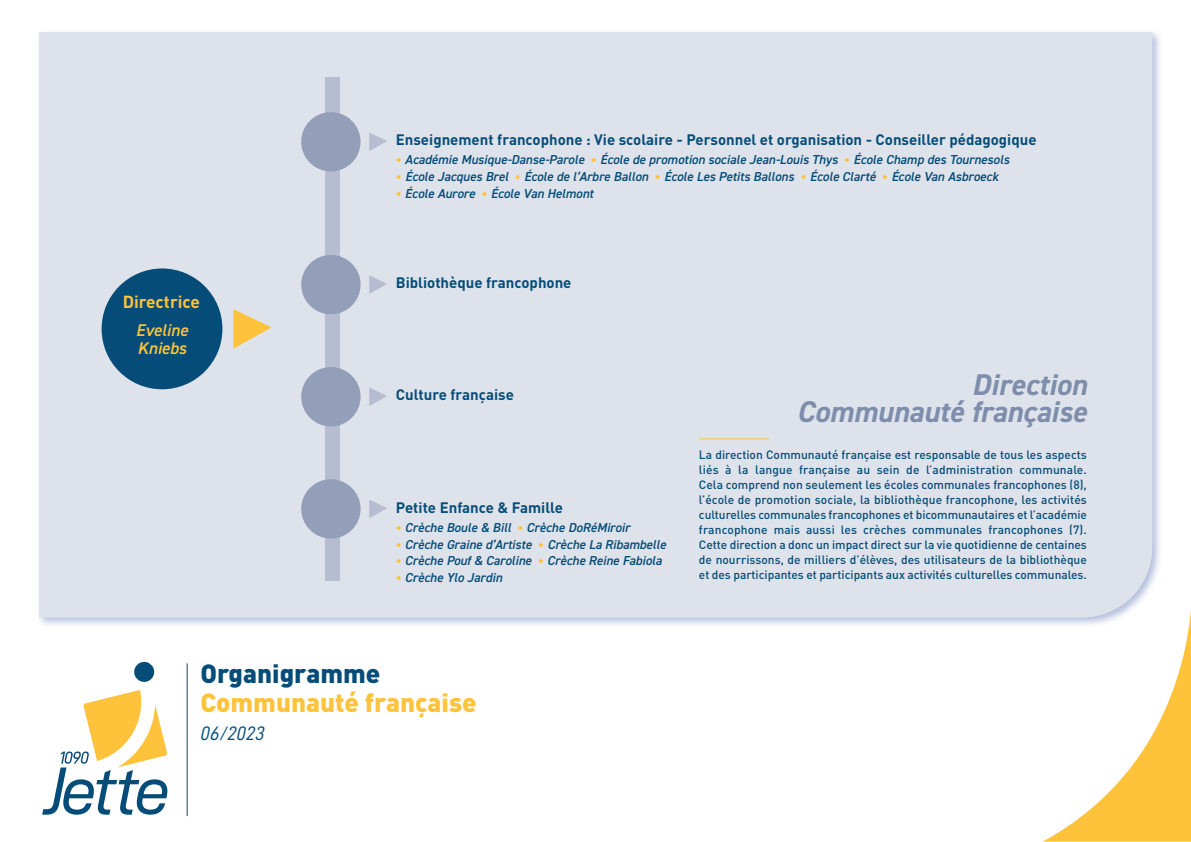
<style>
.page{position:relative;width:1191px;height:842px;background:#fff}
.page>*{position:absolute;margin:0;border:0;box-sizing:border-box;transform-origin:0 0}
.t1{font:italic 700 30px "DIN2014";color:#7d8dab}
.t2{font:900 26px "DIN";color:#fec33b}
.t3{font:900 26px "DIN";color:#054d78}
.t4{font:19.5px "D DIN Italic";color:#054d78}
.t5{font:700 17.3px "DIN";color:#fec33b}
.t6{font:italic 600 17px "DIN2014";color:#fec33b}
.t7{font:700 15px "DIN";color:#054d78}
.t8{font:italic 600 13px "DIN2014";color:#054d78}
.t9{font:500 12px/15px "DIN";letter-spacing:-.005em;color:#054d78;text-align:justify}
.s1{font-family:"DIN";font-weight:700;font-style:normal;font-size:12px;color:#fec33b}
</style>
<div class="page">
<div style="left:39px;top:32px;width:1113px;height:585px;background:#dee2ea"></div>
<div style="left:325px;top:77px;width:14px;height:504px;background:#b6bdd0"></div>
<svg style="left:42px;top:690px;width:125px;height:125px"></svg>
<div style="left:134px;top:662px;width:20px;height:20px;background:#054d78;border-radius:50%"></div>
<hr style="left:187px;top:663px;width:1px;height:153px;background:#054d78">
<div style="left:102px;top:268px;width:120px;height:121px;background:#054d78;border-radius:50%"></div>
<div style="left:301px;top:367px;width:59px;height:59px;background:#939fb9;border-radius:50%"></div>
<svg style="left:369px;top:387px;width:18px;height:19px"></svg>
<div style="left:301px;top:255px;width:59px;height:59px;background:#939fb9;border-radius:50%"></div>
<svg style="left:369px;top:275px;width:18px;height:19px"></svg>
<div style="left:301px;top:112px;width:59px;height:59px;background:#939fb9;border-radius:50%"></div>
<svg style="left:369px;top:132px;width:18px;height:19px"></svg>
<div style="left:301px;top:479px;width:59px;height:60px;background:#939fb9;border-radius:50%"></div>
<svg style="left:369px;top:499px;width:18px;height:19px"></svg>
<svg style="left:233px;top:309px;width:38px;height:40px;background:#edd293"></svg>
<svg style="left:1042px;top:595px;width:149px;height:246px"></svg>
<hr style="left:699px;top:438px;width:70px;height:1px;background:#fec33b">
<p class="t7" style="left:396px;top:134px;width:642px">Enseignement francophone : Vie scolaire - Personnel et organisation - Conseiller pédagogique</p>
<p class="t8" style="left:396px;top:155px;width:615px"><span class="s1">•</span> Académie Musique-Danse-Parole <span class="s1">•</span> École de promotion sociale Jean-Louis Thys <span class="s1">•</span> École Champ des Tournesols</p>
<p class="t8" style="left:396px;top:172px;width:604px"><span class="s1">•</span> École Jacques Brel <span class="s1">•</span> École de l’Arbre Ballon <span class="s1">•</span> École Les Petits Ballons <span class="s1">•</span> École Clarté <span class="s1">•</span> École Van Asbroeck</p>
<p class="t8" style="left:396px;top:189px;width:199px"><span class="s1">•</span> École Aurore <span class="s1">•</span> École Van Helmont</p>
<p class="t5" style="left:123px;top:296px;width:79px">Directrice</p>
<p class="t6" style="left:136px;top:324px;width:54px">Eveline</p>
<p class="t6" style="left:137px;top:342px;width:51px">Kniebs</p>
<p class="t7" style="left:396px;top:277px;width:177px">Bibliothèque francophone</p>
<p class="t7" style="left:396px;top:389px;width:120px">Culture française</p>
<p class="t7" style="left:396px;top:502px;width:169px">Petite Enfance &amp; Famille</p>
<p class="t8" style="left:396px;top:523px;width:236px"><span class="s1">•</span> Crèche Boule &amp; Bill <span class="s1">•</span> Crèche DoRéMiroir</p>
<p class="t8" style="left:396px;top:540px;width:272px"><span class="s1">•</span> Crèche Graine d’Artiste <span class="s1">•</span> Crèche La Ribambelle</p>
<p class="t8" style="left:396px;top:556px;width:267px"><span class="s1">•</span> Crèche Pouf &amp; Caroline <span class="s1">•</span> Crèche Reine Fabiola</p>
<p class="t8" style="left:396px;top:573px;width:108px"><span class="s1">•</span> Crèche Ylo Jardin</p>
<p class="t1" style="left:971px;top:367px;width:117px">Direction</p>
<p class="t1" style="left:796px;top:394px;width:292px">Communauté française</p>
<p class="t9" style="left:699px;top:448px;width:389px">La direction Communauté française est responsable de tous les aspects liés à la langue française au sein de l’administration communale.<br>Cela comprend non seulement les écoles communales francophones (8), l’école de promotion sociale, la bibliothèque francophone, les activités culturelles communales francophones et bicommunautaires et l’académie francophone mais aussi les crèches communales francophones (7).<br>Cette direction a donc un impact direct sur la vie quotidienne de centaines de nourrissons, de milliers d’élèves, des utilisateurs de la bibliothèque et des participantes et participants aux activités culturelles communales.</p>
<p class="t3" style="left:200px;top:664px;width:181px">Organigramme</p>
<p class="t2" style="left:200px;top:693px;width:278px">Communauté française</p>
<p class="t4" style="left:200px;top:722px;width:66px">06/2023</p>
</div>
